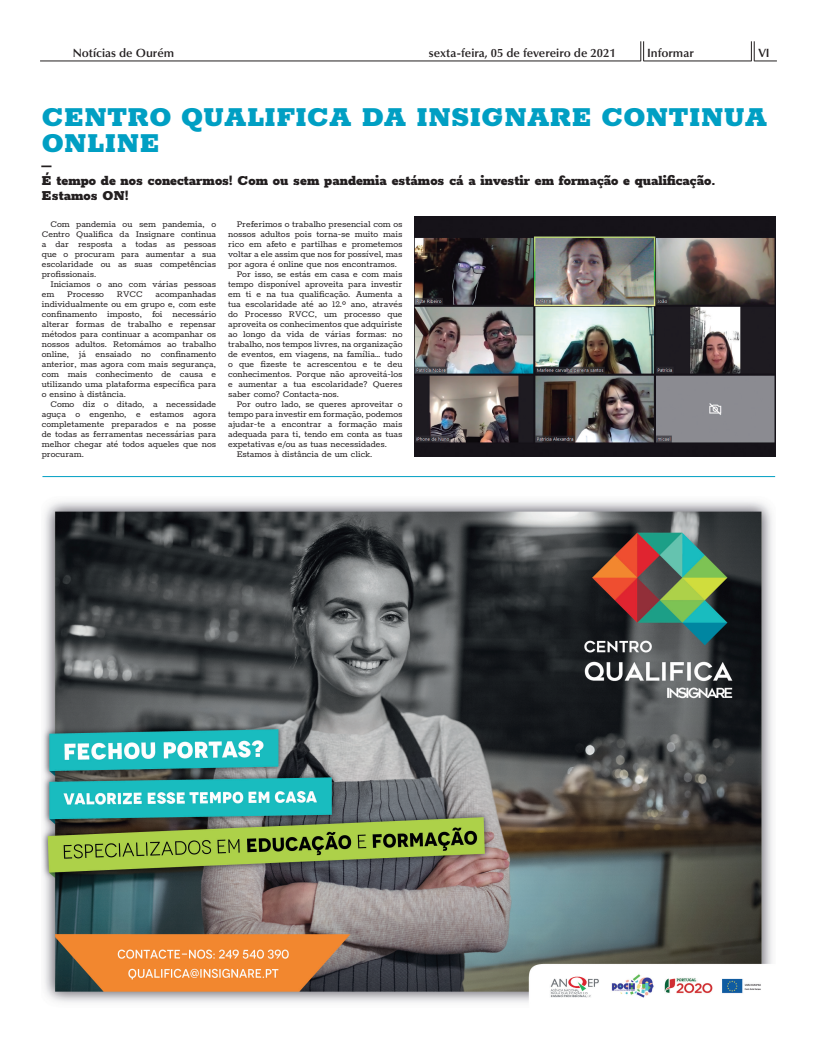
<style>
.page{position:relative;width:817px;height:1049px;background:#fff}
.page>*{position:absolute;margin:0;border:0;box-sizing:border-box;transform-origin:0 0}
.t1{font:900 30px/26px "Rokkitt";color:#009fc3}
.t2{font:900 15px/15px "Rokkitt";color:#231f20}
.t3{font:600 12px "Optima LT Std";color:#231f20}
.t4{font:10px/10px "Rokkitt";color:#231f20;text-align:justify}
</style>
<div class="page">
<hr style="left:643px;top:61px;width:108px;height:1px;background:#231f20">
<hr style="left:40px;top:61px;width:600px;height:1px;background:#231f20">
<svg style="left:751px;top:41px;width:25px;height:21px"></svg>
<svg style="left:640px;top:41px;width:4px;height:20px"></svg>
<hr style="left:42px;top:476px;width:733px;height:1px;background:#009fc3">
<img style="left:414px;top:217px;width:361px;height:239px">
<img style="left:42px;top:501px;width:730px;height:502px">
<p class="t3" style="left:73px;top:46px;width:103px">Notícias de Ourém</p>
<p class="t3" style="left:429px;top:46px;width:188px">sexta-feira, 05 de fevereiro de 2021</p>
<p class="t3" style="left:647px;top:46px;width:48px">Informar</p>
<p class="t3" style="left:758px;top:46px;width:13px">VI</p>
<h1 class="t1" style="left:42px;top:101px;width:726px">CENTRO QUALIFICA DA INSIGNARE CONTINUA<br>ONLINE</h1>
<h2 class="t2" style="left:42px;top:157px;width:675px">–<br>É tempo de nos conectarmos! Com ou sem pandemia estámos cá a investir em formação e qualificação.<br>Estamos ON!</h2>
<p class="t4" style="left:42px;top:218px;width:176px;text-indent:8px">Com pandemia ou sem pandemia, o Centro Qualifica da Insignare continua a dar resposta a todas as pessoas que o procuram para aumentar a sua escolaridade ou as suas competências profissionais.</p>
<p class="t4" style="left:42px;top:278px;width:176px;text-indent:8px">Iniciamos o ano com várias pessoas em</p>
<p class="t4" style="left:237px;top:218px;width:167px">Preferimos o trabalho presencial com os</p>
<p class="t4" style="left:228px;top:228px;width:176px">nossos adultos pois torna-se muito mais</p>
<p class="t4" style="left:228px;top:238px;width:176px">rico em afeto e partilhas e prometemos</p>
<p class="t4" style="left:228px;top:248px;width:176px">voltar a ele assim que nos for possível, mas</p>
<p class="t4" style="left:228px;top:258px;width:170px">por agora é online que nos encontramos.</p>
<p class="t4" style="left:237px;top:268px;width:167px">Por isso, se estás em casa e com mais</p>
<p class="t4" style="left:228px;top:278px;width:176px">tempo disponível aproveita para investir</p>
<p class="t4" style="left:228px;top:288px;width:176px">em ti e na tua qualificação. Aumenta a</p>
<p class="t4" style="left:228px;top:298px;width:176px">tua escolaridade até ao 12.º ano, através</p>
<p class="t4" style="left:228px;top:308px;width:176px">do Processo RVCC, um processo que</p>
<p class="t4" style="left:228px;top:318px;width:176px">aproveita os conhecimentos que adquiriste</p>
<p class="t4" style="left:228px;top:328px;width:176px">ao longo da vida de várias formas: no</p>
<p class="t4" style="left:228px;top:338px;width:176px">trabalho, nos tempos livres, na organização</p>
<p class="t4" style="left:228px;top:348px;width:176px">de eventos, em viagens, na família… tudo</p>
<p class="t4" style="left:228px;top:358px;width:176px">o que fizeste te acrescentou e te deu</p>
<p class="t4" style="left:228px;top:368px;width:176px">conhecimentos. Porque não aproveitá-los</p>
<p class="t4" style="left:228px;top:378px;width:176px">e aumentar a tua escolaridade? Queres</p>
<p class="t4" style="left:228px;top:388px;width:113px">saber como? Contacta-nos.</p>
<p class="t4" style="left:237px;top:398px;width:167px">Por outro lado, se queres aproveitar o</p>
<p class="t4" style="left:228px;top:408px;width:176px">tempo para investir em formação, podemos</p>
<p class="t4" style="left:228px;top:418px;width:176px">ajudar-te a encontrar a formação mais</p>
<p class="t4" style="left:228px;top:428px;width:176px">adequada para ti, tendo em conta as tuas</p>
<p class="t4" style="left:228px;top:438px;width:160px">expetativas e/ou as tuas necessidades.</p>
<p class="t4" style="left:237px;top:448px;width:137px">Estamos à distância de um click.</p>
<p class="t4" style="left:42px;top:288px;width:176px;text-indent:114px">acompanhadas individualmente ou em grupo e, com este confinamento imposto, foi necessário alterar formas de trabalho e repensar métodos para continuar a acompanhar os nossos adultos. Retomámos ao trabalho online, já ensaiado no confinamento anterior, mas agora com mais segurança, com mais conhecimento de causa e utilizando uma plataforma específica para o ensino à distância.</p>
<p class="t4" style="left:42px;top:398px;width:176px;text-indent:8px">Como diz o ditado, a necessidade aguça o engenho, e estamos agora completamente preparados e na posse de todas as ferramentas necessárias para melhor chegar até todos aqueles que nos procuram.</p>
<p class="t4" style="left:67px;top:288px;width:38px">Processo</p>
<p class="t4" style="left:117px;top:288px;width:27px">RVCC</p>
</div>
